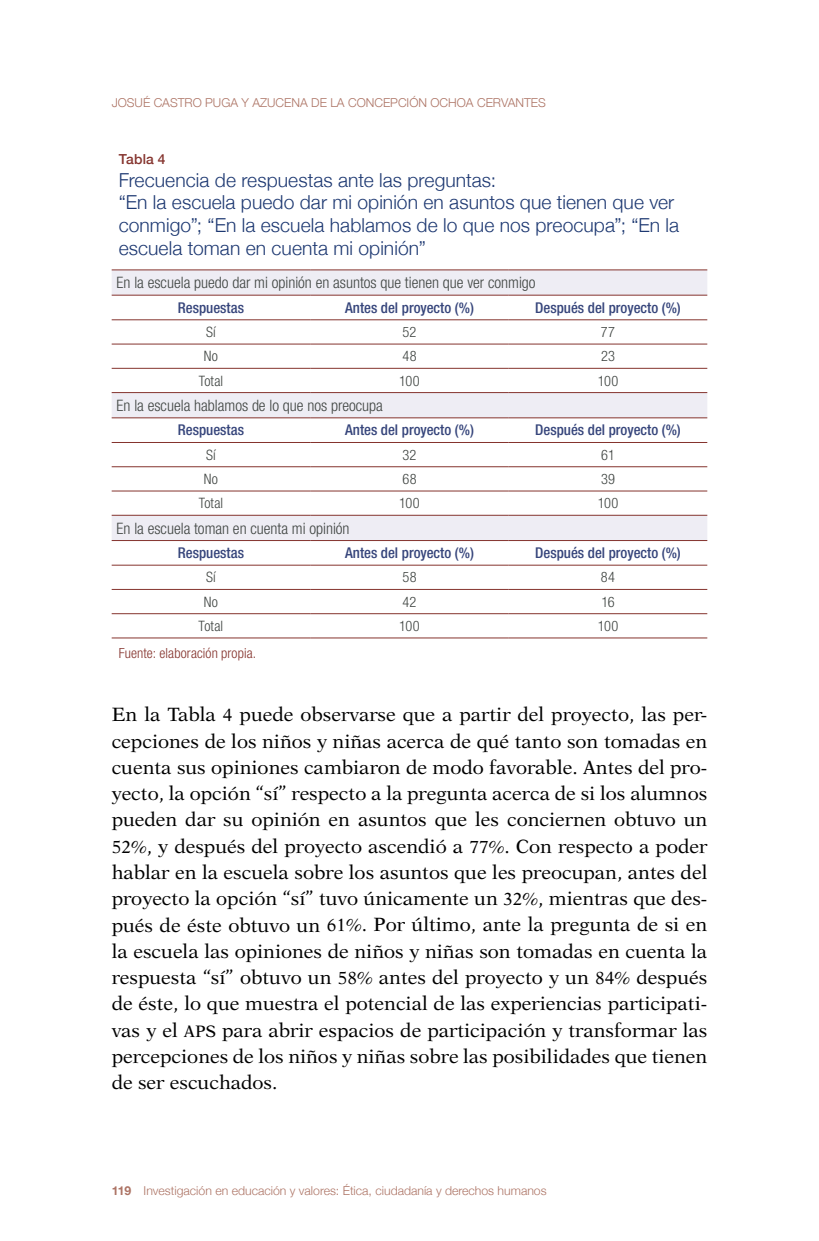
<style>
.page{position:relative;width:819px;height:1241px;background:#fff}
.page>*{position:absolute;margin:0;border:0;box-sizing:border-box;transform-origin:0 0}
.t1{font:19.25px/26.2px "New Aster LT Std";color:#000;text-align:justify}
.t2{font:300 19.25px/22.8px "Helvetica Neue";letter-spacing:.005em;color:#1e3972}
.t3{font:300 condensed 15.75px "Helvetica Neue LT Com";color:#404542}
.t4{font:500 condensed 14.88px "Helvetica Neue LT Com";color:#36457b}
.t5{font:300 condensed 14.35px "Helvetica Neue LT Com";letter-spacing:.015em;color:#404542}
.t6{font:300 condensed 14px "Helvetica Neue LT Com";letter-spacing:.01em;color:#85342e}
.t7{font:500 13.83px "Helvetica Neue";letter-spacing:.015em;color:#85342e}
.t8{font:300 12.25px "Helvetica Neue";color:#ad7465}
.s1{font-size:17.5px}
.s2{font-size:16.62px}
.s3{font-weight:700}
</style>
<div class="page">
<svg style="left:112px;top:270px;width:595px;height:270px"></svg>
<hr style="left:112px;top:319px;width:198px;height:1px;background:#85342e">
<hr style="left:310px;top:319px;width:198px;height:1px;background:#85342e">
<hr style="left:508px;top:319px;width:199px;height:1px;background:#85342e">
<hr style="left:112px;top:344px;width:198px;height:1px;background:#85342e">
<hr style="left:310px;top:344px;width:198px;height:1px;background:#85342e">
<hr style="left:508px;top:344px;width:199px;height:1px;background:#85342e">
<hr style="left:112px;top:368px;width:198px;height:1px;background:#85342e">
<hr style="left:310px;top:368px;width:198px;height:1px;background:#85342e">
<hr style="left:508px;top:368px;width:199px;height:1px;background:#85342e">
<hr style="left:112px;top:392px;width:198px;height:1px;background:#85342e">
<hr style="left:310px;top:392px;width:198px;height:1px;background:#85342e">
<hr style="left:508px;top:392px;width:199px;height:1px;background:#85342e">
<hr style="left:112px;top:442px;width:198px;height:1px;background:#85342e">
<hr style="left:310px;top:442px;width:198px;height:1px;background:#85342e">
<hr style="left:508px;top:442px;width:199px;height:1px;background:#85342e">
<hr style="left:112px;top:466px;width:198px;height:1px;background:#85342e">
<hr style="left:310px;top:466px;width:198px;height:1px;background:#85342e">
<hr style="left:508px;top:466px;width:199px;height:1px;background:#85342e">
<hr style="left:112px;top:490px;width:198px;height:1px;background:#85342e">
<hr style="left:310px;top:490px;width:198px;height:1px;background:#85342e">
<hr style="left:508px;top:490px;width:199px;height:1px;background:#85342e">
<hr style="left:112px;top:515px;width:198px;height:1px;background:#85342e">
<hr style="left:310px;top:515px;width:198px;height:1px;background:#85342e">
<hr style="left:508px;top:515px;width:199px;height:1px;background:#85342e">
<hr style="left:112px;top:564px;width:198px;height:1px;background:#85342e">
<hr style="left:310px;top:564px;width:198px;height:1px;background:#85342e">
<hr style="left:508px;top:564px;width:199px;height:1px;background:#85342e">
<hr style="left:112px;top:589px;width:198px;height:1px;background:#85342e">
<hr style="left:310px;top:589px;width:198px;height:1px;background:#85342e">
<hr style="left:508px;top:589px;width:199px;height:1px;background:#85342e">
<hr style="left:112px;top:613px;width:198px;height:1px;background:#85342e">
<hr style="left:310px;top:613px;width:198px;height:1px;background:#85342e">
<hr style="left:508px;top:613px;width:199px;height:1px;background:#85342e">
<hr style="left:112px;top:269px;width:198px;height:1px;background:#85342e">
<hr style="left:310px;top:269px;width:198px;height:1px;background:#85342e">
<hr style="left:508px;top:269px;width:199px;height:1px;background:#85342e">
<hr style="left:112px;top:295px;width:198px;height:1px;background:#85342e">
<hr style="left:310px;top:295px;width:198px;height:1px;background:#85342e">
<hr style="left:508px;top:295px;width:199px;height:1px;background:#85342e">
<hr style="left:112px;top:417px;width:198px;height:1px;background:#85342e">
<hr style="left:310px;top:417px;width:198px;height:1px;background:#85342e">
<hr style="left:508px;top:417px;width:199px;height:1px;background:#85342e">
<hr style="left:112px;top:540px;width:198px;height:1px;background:#85342e">
<hr style="left:310px;top:540px;width:198px;height:1px;background:#85342e">
<hr style="left:508px;top:540px;width:199px;height:1px;background:#85342e">
<hr style="left:112px;top:637px;width:198px;height:1px;background:#85342e">
<hr style="left:310px;top:637px;width:198px;height:1px;background:#85342e">
<hr style="left:508px;top:637px;width:199px;height:1px;background:#85342e">
<p class="t8" style="left:112px;top:93px;width:436px">JOSUÉ CASTRO PUGA Y AZUCENA DE LA CONCEPCIÓN OCHOA CERVANTES</p>
<p class="t7" style="left:119px;top:148px;width:48px">Tabla 4</p>
<p class="t2" style="left:119px;top:167px;width:562px">Frecuencia de respuestas ante las preguntas:<br>“En la escuela puedo dar mi opinión en asuntos que tienen que ver conmigo”; “En la escuela hablamos de lo que nos preocupa”; “En la escuela toman en cuenta mi opinión”</p>
<p class="t3" style="left:117px;top:273px;width:420px">En la escuela puedo dar mi opinión en asuntos que tienen que ver conmigo</p>
<p class="t4" style="left:178px;top:298px;width:68px">Respuestas</p>
<p class="t4" style="left:345px;top:298px;width:130px">Antes del proyecto (%)</p>
<p class="t4" style="left:535px;top:298px;width:147px">Después del proyecto (%)</p>
<p class="t5" style="left:206px;top:324px;width:11px">Sí</p>
<p class="t5" style="left:402px;top:324px;width:15px">52</p>
<p class="t5" style="left:601px;top:324px;width:16px">77</p>
<p class="t5" style="left:204px;top:348px;width:16px">No</p>
<p class="t5" style="left:402px;top:348px;width:16px">48</p>
<p class="t5" style="left:601px;top:348px;width:16px">23</p>
<p class="t5" style="left:199px;top:372px;width:26px">Total</p>
<p class="t5" style="left:399px;top:372px;width:22px">100</p>
<p class="t5" style="left:597px;top:372px;width:22px">100</p>
<p class="t3" style="left:117px;top:396px;width:268px">En la escuela hablamos de lo que nos preocupa</p>
<p class="t4" style="left:178px;top:421px;width:68px">Respuestas</p>
<p class="t4" style="left:345px;top:421px;width:130px">Antes del proyecto (%)</p>
<p class="t4" style="left:535px;top:421px;width:147px">Después del proyecto (%)</p>
<p class="t5" style="left:206px;top:446px;width:11px">Sí</p>
<p class="t5" style="left:402px;top:446px;width:15px">32</p>
<p class="t5" style="left:601px;top:446px;width:15px">61</p>
<p class="t5" style="left:204px;top:470px;width:16px">No</p>
<p class="t5" style="left:402px;top:470px;width:16px">68</p>
<p class="t5" style="left:601px;top:470px;width:16px">39</p>
<p class="t5" style="left:199px;top:495px;width:26px">Total</p>
<p class="t5" style="left:399px;top:495px;width:22px">100</p>
<p class="t5" style="left:597px;top:495px;width:22px">100</p>
<p class="t3" style="left:117px;top:519px;width:234px">En la escuela toman en cuenta mi opinión</p>
<p class="t4" style="left:178px;top:544px;width:68px">Respuestas</p>
<p class="t4" style="left:345px;top:544px;width:130px">Antes del proyecto (%)</p>
<p class="t4" style="left:535px;top:544px;width:147px">Después del proyecto (%)</p>
<p class="t5" style="left:206px;top:569px;width:11px">Sí</p>
<p class="t5" style="left:402px;top:569px;width:16px">58</p>
<p class="t5" style="left:601px;top:569px;width:16px">84</p>
<p class="t5" style="left:204px;top:593px;width:16px">No</p>
<p class="t5" style="left:402px;top:593px;width:15px">42</p>
<p class="t5" style="left:601px;top:593px;width:15px">16</p>
<p class="t5" style="left:199px;top:617px;width:26px">Total</p>
<p class="t5" style="left:399px;top:617px;width:22px">100</p>
<p class="t5" style="left:597px;top:617px;width:22px">100</p>
<p class="t6" style="left:119px;top:644px;width:139px">Fuente: elaboración propia.</p>
<p class="t1" style="left:112px;top:701px;width:597px">En la Tabla <span class="s1">4</span> puede observarse que a partir del proyecto, las per&shy;cepciones de los niños y niñas acerca de qué tanto son tomadas en cuenta sus opiniones cambiaron de modo favorable. Antes del pro&shy;yecto, la opción “sí” respecto a la pregunta acerca de si los alumnos pueden dar su opinión en asuntos que les conciernen obtuvo un <span class="s1">52%</span>, y después del proyecto ascendió a <span class="s1">77%</span>. Con respecto a poder hablar en la escuela sobre los asuntos que les preocupan, antes del proyecto la opción “sí” tuvo únicamente un <span class="s1">32%</span>, mientras que des&shy;pués de éste obtuvo un <span class="s1">61%</span>. Por último, ante la pregunta de si en la escuela las opiniones de niños y niñas son tomadas en cuenta la respuesta “sí” obtuvo un <span class="s1">58%</span> antes del proyecto y un <span class="s1">84%</span> después de éste, lo que muestra el potencial de las experiencias participati&shy;vas y el <span class="s2">APS</span> para abrir espacios de participación y transformar las percepciones de los niños y niñas sobre las posibilidades que tienen de ser escuchados.</p>
<p class="t8" style="left:112px;top:1180px;width:436px"><span class="s3">119</span> Investigación en educación y valores: Ética, ciudadanía y derechos humanos</p>
</div>
